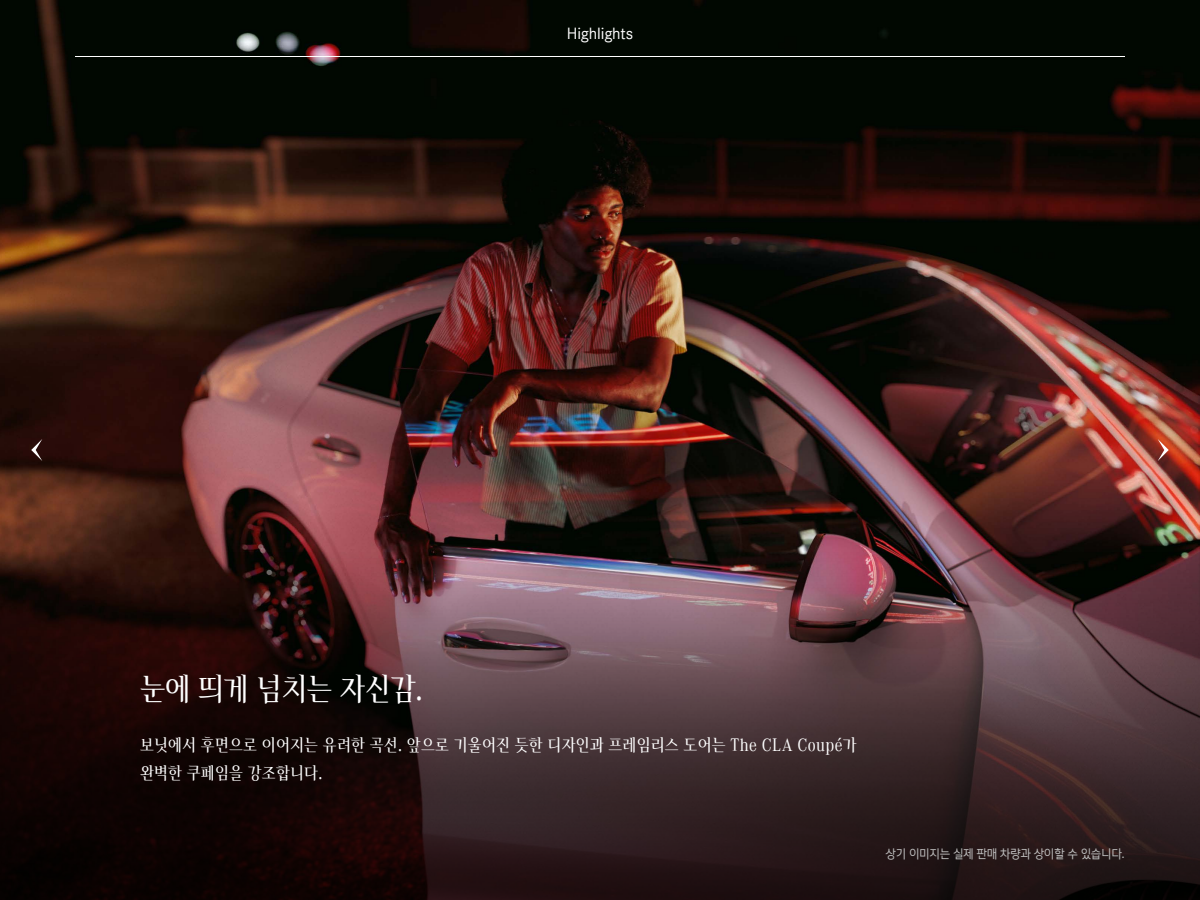
<style>
.page{position:relative;width:1200px;height:900px;background:#fff}
.page>*{position:absolute;margin:0;border:0;box-sizing:border-box;transform-origin:0 0}
.t1{font:34.38px "MBK Corporate A";color:#fff;scale:.9 1}
.t2{font:18.75px/27.5px "MBK Corporate A";letter-spacing:.02em;color:#fff;scale:.9 1}
.t3{font:16.88px "MBK Corporate S";letter-spacing:-.01em;color:#fff}
.t4{font:13.75px "MBK Corporate S";letter-spacing:-.02em;color:#bfbfbf;scale:.95 1}
</style>
<div class="page">
<img style="left:0;top:0;width:1200px;height:552px">
<svg style="left:0;top:552px;width:1200px;height:348px;background:#3b2629"></svg>
<hr style="left:75px;top:56px;width:1050px;height:1px;background:#fff">
<svg style="left:31px;top:439px;width:11px;height:22px"></svg>
<svg style="left:1158px;top:439px;width:11px;height:22px"></svg>
<p class="t3" style="left:567px;top:24px;width:68px">Highlights</p>
<h1 class="t1" style="left:140px;top:669px;width:316px">눈에 띄게 넘치는 자신감.</h1>
<p class="t2" style="left:140px;top:732px;width:798px">보닛에서 후면으로 이어지는 유려한 곡선. 앞으로 기울어진 듯한 디자인과 프레임리스 도어는 The CLA Coupé가 완벽한 쿠페임을 강조합니다.</p>
<p class="t4" style="left:886px;top:845px;width:254px">상기 이미지는 실제 판매 차량과 상이할 수 있습니다.</p>
</div>
